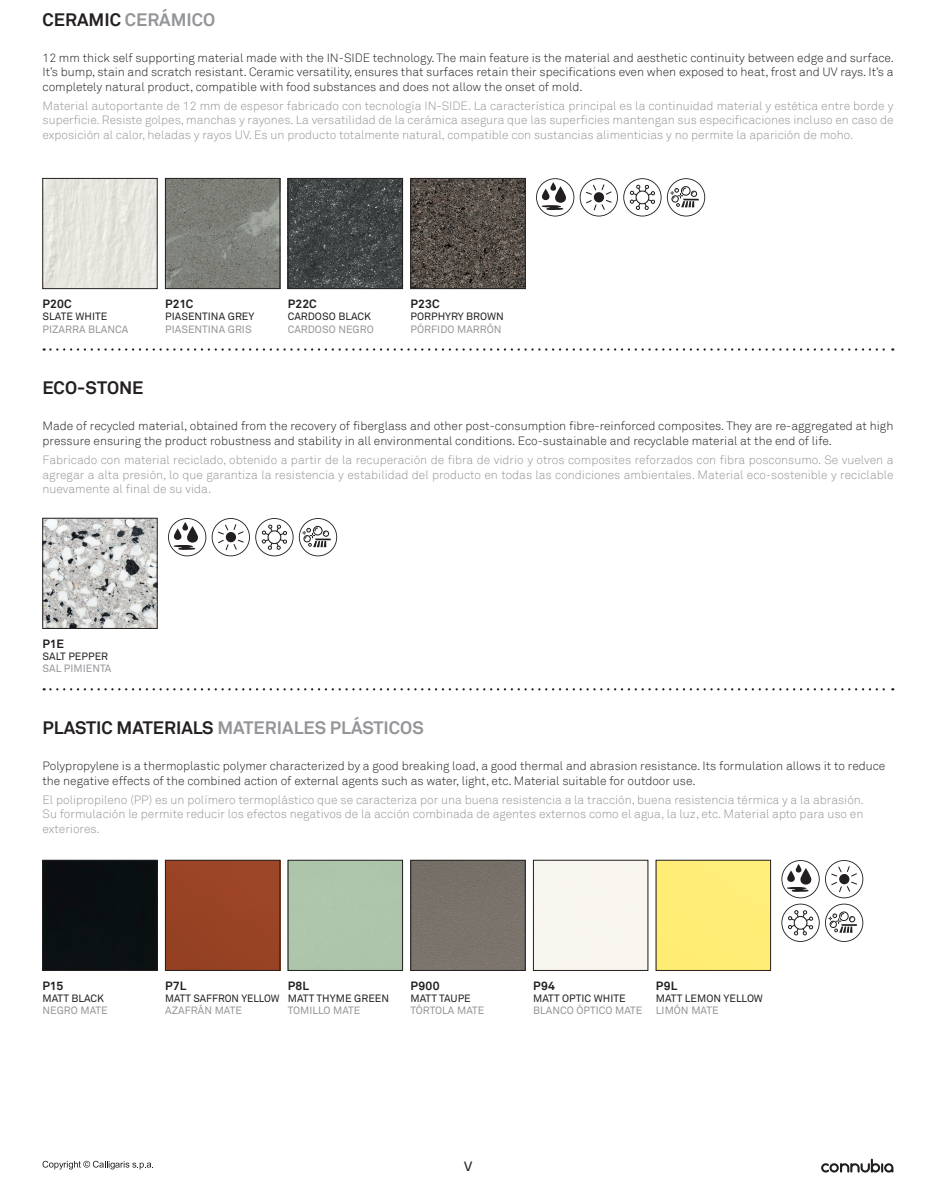
<style>
.page{position:relative;width:936px;height:1191px;background:#fff}
.page>*{position:absolute;margin:0;border:0;box-sizing:border-box;transform-origin:0 0}
.t1{font:700 18px "Akkurat";color:#939598}
.t2{font:700 18px "Akkurat";letter-spacing:-.005em;color:#231f20}
.t3{font:13.5px "Calligaris";color:#231f20}
.t4{font:300 12px/14.4px "Akkurat";color:#939598;text-align:justify}
.t5{font:300 12px/14.4px "Akkurat";color:#231f20}
.t6{font:700 12px "Akkurat";letter-spacing:.01em;color:#231f20}
.t7{font:10.5px "Akkurat";color:#231f20}
.t8{font:10.5px "Akkurat";color:#939598}
.s1{color:#231f20}
</style>
<div class="page">
<svg style="left:43px;top:1160px;width:110px;height:9px"></svg>
<svg style="left:821px;top:1158px;width:72px;height:14px"></svg>
<img style="left:45px;top:180px;width:110px;height:107px">
<div style="left:43px;top:178px;width:114px;height:111px;border:1px solid #231f20"></div>
<img style="left:45px;top:520px;width:110px;height:106px">
<div style="left:43px;top:518px;width:114px;height:110px;border:1px solid #231f20"></div>
<img style="left:290px;top:180px;width:111px;height:107px">
<div style="left:288px;top:178px;width:115px;height:111px;border:1px solid #231f20"></div>
<img style="left:167px;top:180px;width:111px;height:107px">
<div style="left:165px;top:178px;width:115px;height:111px;border:1px solid #231f20"></div>
<img style="left:412px;top:180px;width:111px;height:107px">
<div style="left:410px;top:178px;width:115px;height:111px;border:1px solid #231f20"></div>
<div style="left:167px;top:862px;width:111px;height:106px;background:#994325"></div>
<div style="left:165px;top:860px;width:115px;height:110px;border:1px solid #231f20"></div>
<div style="left:288px;top:860px;width:115px;height:110px;border:1px solid #231f20"></div>
<div style="left:45px;top:862px;width:110px;height:106px;background:#0a1012"></div>
<div style="left:43px;top:860px;width:114px;height:110px;border:1px solid #231f20"></div>
<div style="left:412px;top:862px;width:111px;height:106px;background:#79726b"></div>
<div style="left:410px;top:860px;width:115px;height:110px;border:1px solid #231f20"></div>
<div style="left:533px;top:860px;width:115px;height:110px;border:1px solid #231f20"></div>
<svg style="left:44px;top:348px;width:849px;height:2px"></svg>
<svg style="left:44px;top:688px;width:849px;height:2px"></svg>
<svg style="left:168px;top:518px;width:38px;height:38px"></svg>
<svg style="left:299px;top:518px;width:38px;height:38px"></svg>
<svg style="left:212px;top:518px;width:81px;height:38px"></svg>
<svg style="left:536px;top:178px;width:169px;height:38px"></svg>
<svg style="left:825px;top:860px;width:38px;height:82px"></svg>
<svg style="left:781px;top:860px;width:38px;height:82px"></svg>
<h1 class="t1" style="left:43px;top:8px;width:174px"><span class="s1">CERAMIC</span> CERÁMICO</h1>
<p class="t5" style="left:43px;top:50px;width:852px;text-align:justify">12 mm thick self supporting material made with the IN-SIDE technology. The main feature is the material and aesthetic continuity between edge and surface.<br>It’s bump, stain and scratch resistant. Ceramic versatility, ensures that surfaces retain their specifications even when exposed to heat, frost and UV rays. It’s a completely natural product, compatible with food substances and does not allow the onset of mold.</p>
<p class="t4" style="left:43px;top:98px;width:852px">Material autoportante de 12 mm de espesor fabricado con tecnología IN-SIDE. La característica principal es la continuidad material y estética entre borde y superficie. Resiste golpes, manchas y rayones. La versatilidad de la cerámica asegura que las superficies mantengan sus especificaciones incluso en caso de exposición al calor, heladas y rayos UV. Es un producto totalmente natural, compatible con sustancias alimenticias y no permite la aparición de moho.</p>
<p class="t6" style="left:43px;top:296px;width:31px">P20C</p>
<p class="t6" style="left:165px;top:296px;width:30px">P21C</p>
<p class="t6" style="left:288px;top:296px;width:30px">P22C</p>
<p class="t6" style="left:410px;top:296px;width:31px">P23C</p>
<p class="t7" style="left:43px;top:310px;width:66px">SLATE WHITE</p>
<p class="t7" style="left:165px;top:310px;width:91px">PIASENTINA GREY</p>
<p class="t7" style="left:288px;top:310px;width:85px">CARDOSO BLACK</p>
<p class="t7" style="left:410px;top:310px;width:95px">PORPHYRY BROWN</p>
<p class="t8" style="left:43px;top:323px;width:87px">PIZARRA BLANCA</p>
<p class="t8" style="left:165px;top:323px;width:88px">PIASENTINA GRIS</p>
<p class="t8" style="left:288px;top:323px;width:87px">CARDOSO NEGRO</p>
<p class="t8" style="left:410px;top:323px;width:92px">PÓRFIDO MARRÓN</p>
<h1 class="t2" style="left:43px;top:377px;width:102px">ECO-STONE</h1>
<p class="t5" style="left:43px;top:419px;width:852px">Made of recycled material, obtained from the recovery of fiberglass and other post-consumption fibre-reinforced composites. They are re-aggregated at high pressure ensuring the product robustness and stability in all environmental conditions. Eco-sustainable and recyclable material at the end of life.</p>
<p class="t4" style="left:43px;top:452px;width:852px">Fabricado con material reciclado, obtenido a partir de la recuperación de fibra de vidrio y otros composites reforzados con fibra posconsumo. Se vuelven a agregar a alta presión, lo que garantiza la resistencia y estabilidad del producto en todas las condiciones ambientales. Material eco-sostenible y reciclable nuevamente al final de su vida.</p>
<p class="t6" style="left:43px;top:636px;width:23px">P1E</p>
<p class="t7" style="left:43px;top:650px;width:67px">SALT PEPPER</p>
<p class="t8" style="left:43px;top:662px;width:70px">SAL PIMIENTA</p>
<h1 class="t1" style="left:43px;top:716px;width:383px"><span class="s1">PLASTIC MATERIALS</span> MATERIALES PLÁSTICOS</h1>
<p class="t5" style="left:43px;top:758px;width:844px">Polypropylene is a thermoplastic polymer characterized by a good breaking load, a good thermal and abrasion resistance. Its formulation allows it to reduce the negative effects of the combined action of external agents such as water, light, etc. Material suitable for outdoor use.</p>
<p class="t4" style="left:43px;top:792px;width:823px">El polipropileno (PP) es un polímero termoplástico que se caracteriza por una buena resistencia a la tracción, buena resistencia térmica y a la abrasión.<br>Su formulación le permite reducir los efectos negativos de la acción combinada de agentes externos como el agua, la luz, etc. Material apto para uso en exteriores.</p>
<p class="t6" style="left:43px;top:978px;width:22px">P15</p>
<p class="t6" style="left:165px;top:978px;width:23px">P7L</p>
<p class="t6" style="left:288px;top:978px;width:23px">P8L</p>
<p class="t6" style="left:410px;top:978px;width:30px">P900</p>
<p class="t6" style="left:533px;top:978px;width:23px">P94</p>
<p class="t6" style="left:656px;top:978px;width:23px">P9L</p>
<p class="t7" style="left:43px;top:991px;width:63px">MATT BLACK</p>
<p class="t7" style="left:165px;top:991px;width:225px">MATT SAFFRON YELLOW MATT THYME GREEN</p>
<p class="t7" style="left:410px;top:991px;width:62px">MATT TAUPE</p>
<p class="t7" style="left:533px;top:991px;width:94px">MATT OPTIC WHITE</p>
<p class="t8" style="left:43px;top:1004px;width:67px">NEGRO MATE</p>
<p class="t8" style="left:165px;top:1004px;width:78px">AZAFRÁN MATE</p>
<p class="t8" style="left:288px;top:1004px;width:74px">TOMILLO MATE</p>
<p class="t8" style="left:410px;top:1004px;width:75px">TÓRTOLA MATE</p>
<p class="t8" style="left:533px;top:1004px;width:111px">BLANCO ÓPTICO MATE</p>
<p class="t7" style="left:656px;top:991px;width:109px">MATT LEMON YELLOW</p>
<p class="t8" style="left:656px;top:1004px;width:64px">LIMÓN MATE</p>
<p class="t3" style="left:464px;top:1158px;width:10px">V</p>
</div>
